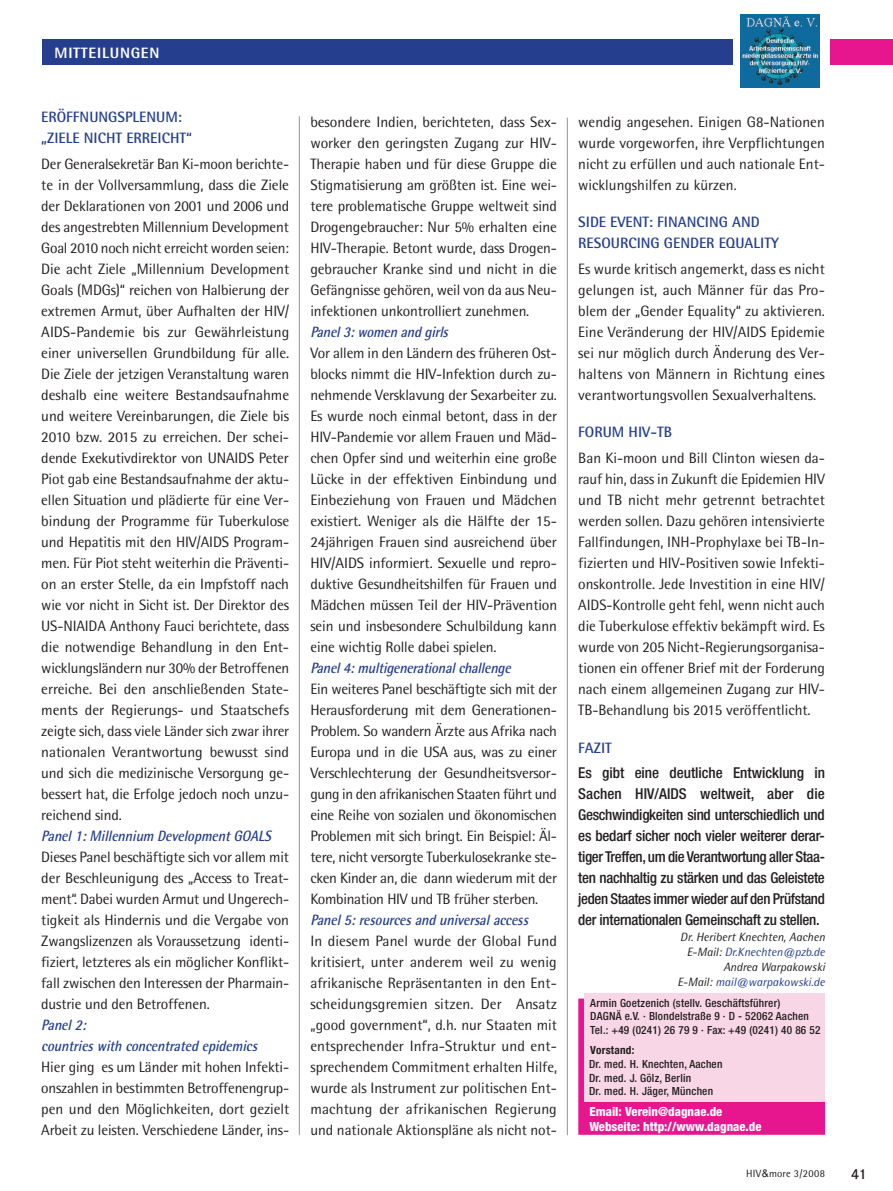
<style>
.page{position:relative;width:893px;height:1191px;background:#fff}
.page>*{position:absolute;margin:0;border:0;box-sizing:border-box;transform-origin:0 0}
.Fliesstext{font:15px/21px "Rotis Semi Sans";letter-spacing:-.01em;color:#231f20;text-align:justify}
.Fliesstext-2{font:500 condensed 15px/21px "Helvetica Neue";letter-spacing:-.02em;color:#231f20;text-align:justify}
.Fliesstext-3{font:italic 700 15px/21px "Rotis Semi Sans";letter-spacing:-.035em;color:#253f8e;scale:.9 1}
.Fliesstext-4{font:700 15px "Rotis Semi Sans";color:#253f8e}
.Rubriken{font:800 15px "Rotis Semi Sans";letter-spacing:.05em;color:#fff}
.t1{font:600 15px "Corporate S";color:#231f20}
.t2{font:800 condensed 12.6px/15px "Helvetica Neue";color:#fff}
.Quelle_Text{font:italic 12px "Rotis Semi Sans";color:#253f8e}
.Quelle_Text-2{font:italic 12px "Rotis Semi Sans";color:#231f20}
.t3{font:500 condensed 11.25px/13.5px "Helvetica Neue";letter-spacing:.02em;color:#231f20}
.t4{font:700 condensed 11.25px "Helvetica Neue";color:#231f20}
.t5{font:10.5px "Rotis Semi Sans";letter-spacing:.02em;color:#231f20}
.s1{color:#231f20}
.s2{font-family:"Arial"}
</style>
<div class="page">
<div style="left:579px;top:999px;width:245px;height:135px;background:#e7168f"></div>
<div style="left:578px;top:998px;width:247px;height:136px;border:2px solid #e7168f"></div>
<div style="left:831px;top:39px;width:62px;height:25px;background:#e7168f"></div>
<div style="left:43px;top:39px;width:690px;height:25px;background:#253f8e"></div>
<img style="left:741px;top:15px;width:79px;height:73px">
<div style="left:584px;top:993px;width:241px;height:109px;background:#f9d6e5"></div>
<hr style="left:299px;top:116px;width:1px;height:1019px;background:#939598">
<hr style="left:567px;top:118px;width:1px;height:1017px;background:#939598">
<p class="Rubriken" style="left:55px;top:43px;width:106px">MITTEILUNGEN</p>
<p class="Fliesstext-4" style="left:41px;top:108px;width:35px">ERÖFFNUNGS</p>
<p class="Fliesstext-4" style="left:125px;top:108px;width:25px">PLENUM</p>
<p class="Fliesstext-4" style="left:178px;top:108px;width:6px">:</p>
<p class="Fliesstext-4" style="left:41px;top:129px;width:93px">„ZIELE NICHT ERREI</p>
<p class="Fliesstext-4" style="left:162px;top:129px;width:32px">CHT“</p>
<p class="Fliesstext" style="left:41px;top:153px;width:250px">Der Generalsekretär Ban Ki-moon berichte&shy;te in der Vollversammlung, dass die Ziele der Deklarationen von 2001 und 2006 und des angestrebten Millennium Development Goal 2010 noch nicht erreicht worden seien:<br>Die acht Ziele „Millennium Development Goals (MDGs)“ reichen von Halbierung der extremen Armut, über Aufhalten der HIV/ AIDS-Pandemie bis zur Gewährleistung einer universellen Grundbildung für alle.<br>Die Ziele der jetzigen Veranstaltung waren deshalb eine weitere Bestandsaufnahme und weitere Vereinbarungen, die Ziele bis 2010 bzw. 2015 zu erreichen. Der schei&shy;dende Exekutivdirektor von UNAIDS Peter Piot gab eine Bestandsaufnahme der aktu&shy;ellen Situation und plädierte für eine Ver&shy;bindung der Programme für Tuberkulose und Hepatitis mit den HIV/AIDS Program&shy;men. Für Piot steht weiterhin die Präventi&shy;on an erster Stelle, da ein Impfstoff nach wie vor nicht in Sicht ist. Der Direktor des US-NIAIDA Anthony Fauci berichtete, dass die notwendige Behandlung in den Ent&shy;wicklungsländern nur 30% der Betroffenen erreiche. Bei den anschließenden State&shy;ments der Regierungs- und Staatschefs zeigte sich, dass viele Länder sich zwar ihrer nationalen Verantwortung bewusst sind und sich die medizinische Versorgung ge&shy;bessert hat, die Erfolge jedoch noch unzu&shy;reichend sind.</p>
<p class="Fliesstext-3" style="left:41px;top:825px;width:261px">Panel1:Millennium DevelopmentGOALS</p>
<p class="Fliesstext" style="left:41px;top:846px;width:249px">Dieses Panel beschäftigte sich vor allem mit der Beschleunigung des „Access to Treat&shy;ment“. Dabei wurden Armut und Ungerech&shy;tigkeit als Hindernis und die Vergabe von Zwangslizenzen als Voraussetzung identi&shy;fiziert, letzteres als ein möglicher Konflikt&shy;fall zwischen den Interessen der Pharmain&shy;dustrie und den Betroffenen.</p>
<p class="Fliesstext-3" style="left:41px;top:1014px;width:246px">Panel2:<br>countrieswith concentratedepidemics</p>
<p class="Fliesstext" style="left:41px;top:1056px;width:249px">Hier ging es um Länder mit hohen Infekti&shy;onszahlen in bestimmten Betroffenengrup&shy;pen und den Möglichkeiten, dort gezielt Arbeit zu leisten. Verschiedene Länder, ins-</p>
<p class="Fliesstext" style="left:310px;top:111px;width:248px">besondere Indien, berichteten, dass Sex&shy;worker den geringsten Zugang zur HIV-Therapie haben und für diese Gruppe die Stigmatisierung am größten ist. Eine wei&shy;tere problematische Gruppe weltweit sind Drogengebraucher: Nur 5% erhalten eine HIV-Therapie. Betont wurde, dass Drogen&shy;gebraucher Kranke sind und nicht in die Gefängnisse gehören, weil von da aus Neu&shy;infektionen unkontrolliert zunehmen.</p>
<p class="Fliesstext-3" style="left:310px;top:321px;width:159px">Panel3:womenandgirls</p>
<p class="Fliesstext" style="left:310px;top:342px;width:248px">Vor allem in den Ländern des früheren Ost&shy;blocks nimmt die HIV-Infektion durch zu&shy;nehmende Versklavung der Sexarbeiter zu.<br>Es wurde noch einmal betont, dass in der HIV-Pandemie vor allem Frauen und Mäd&shy;chen Opfer sind und weiterhin eine große Lücke in der effektiven Einbindung und Einbeziehung von Frauen und Mädchen existiert. Weniger als die Hälfte der 15- 24jährigen Frauen sind ausreichend über HIV/AIDS informiert. Sexuelle und repro&shy;duktive Gesundheitshilfen für Frauen und Mädchen müssen Teil der HIV-Prävention sein und insbesondere Schulbildung kann eine wichtig Rolle dabei spielen.</p>
<p class="Fliesstext-3" style="left:310px;top:657px;width:228px">Panel4:multigenerationalchallenge</p>
<p class="Fliesstext" style="left:310px;top:678px;width:248px">Ein weiteres Panel beschäftigte sich mit der Herausforderung mit dem Generationen-Problem. So wandern Ärzte aus Afrika nach Europa und in die USA aus, was zu einer Verschlechterung der Gesundheitsversor&shy;gung in den afrikanischen Staaten führt und eine Reihe von sozialen und ökonomischen Problemen mit sich bringt. Ein Beispiel: Äl&shy;tere, nicht versorgte Tuberkulosekranke ste&shy;cken Kinder an, die dann wiederum mit der Kombination HIV und TB früher sterben.</p>
<p class="Fliesstext-3" style="left:310px;top:909px;width:248px">Panel5:resourcesanduniversalaccess</p>
<p class="Fliesstext" style="left:310px;top:930px;width:248px">In diesem Panel wurde der Global Fund kritisiert, unter anderem weil zu wenig afrikanische Repräsentanten in den Ent&shy;scheidungsgremien sitzen. Der Ansatz „good government“, d.h. nur Staaten mit entsprechender Infra-Struktur und ent&shy;sprechendem Commitment erhalten Hilfe, wurde als Instrument zur politischen Ent&shy;machtung der afrikanischen Regierung und nationale Aktionspläne als nicht not-</p>
<p class="Fliesstext" style="left:578px;top:111px;width:248px">wendig angesehen. Einigen G8-Nationen wurde vorgeworfen, ihre Verpflichtungen nicht zu erfüllen und auch nationale Ent&shy;wicklungshilfen zu kürzen.</p>
<p class="Fliesstext-4" style="left:578px;top:213px;width:49px">SIDE EVENT</p>
<p class="Fliesstext-4" style="left:649px;top:213px;width:24px">: FINAN</p>
<p class="Fliesstext-4" style="left:696px;top:213px;width:17px">CING</p>
<p class="Fliesstext-4" style="left:732px;top:213px;width:10px">AND</p>
<p class="Fliesstext-4" style="left:578px;top:234px;width:67px">RESOURCING</p>
<p class="Fliesstext-4" style="left:664px;top:234px;width:19px">GENDER</p>
<p class="Fliesstext-4" style="left:719px;top:234px;width:62px">EQUALITY</p>
<p class="Fliesstext" style="left:578px;top:258px;width:248px">Es wurde kritisch angemerkt, dass es nicht gelungen ist, auch Männer für das Pro&shy;blem der „Gender Equality“ zu aktivieren.<br>Eine Veränderung der HIV/AIDS Epidemie sei nur möglich durch Änderung des Ver&shy;haltens von Männern in Richtung eines verantwortungsvollen Sexualverhaltens.</p>
<p class="Fliesstext-4" style="left:578px;top:423px;width:27px">FORUM</p>
<p class="Fliesstext-4" style="left:629px;top:423px;width:45px">HIV-TB</p>
<p class="Fliesstext" style="left:578px;top:447px;width:248px">Ban Ki-moon und Bill Clinton wiesen da&shy;rauf hin, dass in Zukunft die Epidemien HIV und TB nicht mehr getrennt betrachtet werden sollen. Dazu gehören intensivierte Fallfindungen, INH-Prophylaxe bei TB-In&shy;fizierten und HIV-Positiven sowie Infekti&shy;onskontrolle. Jede Investition in eine HIV/ AIDS-Kontrolle geht fehl, wenn nicht auch die Tuberkulose effektiv bekämpft wird. Es wurde von 205 Nicht-Regierungsorganisa&shy;tionen ein offener Brief mit der Forderung nach einem allgemeinen Zugang zur HIV-TB-Behandlung bis 2015 veröffentlicht.</p>
<p class="Fliesstext-4" style="left:578px;top:738px;width:15px">FAZIT</p>
<p class="Fliesstext-2" style="left:578px;top:762px;width:248px">Es gibt eine deutliche Entwicklung in Sachen HIV/AIDS weltweit, aber die Geschwindigkeiten sind unterschiedlich und es bedarf sicher noch vieler weiterer derar&shy;tiger Treffen, um die Verantwortung aller Staa&shy;ten nachhaltig zu stärken und das Geleistete jeden Staates immer wieder auf den Prüfstand der internationalen Gemeinschaft zu stellen.</p>
<p class="Quelle_Text-2" style="left:680px;top:930px;width:146px">Dr. Heribert Knechten, Aachen</p>
<p class="Quelle_Text" style="left:687px;top:945px;width:140px"><span class="s1">E-Mail:</span> Dr.Knechten@pzb.de</p>
<p class="Quelle_Text-2" style="left:723px;top:960px;width:103px">Andrea Warpakowski</p>
<p class="Quelle_Text" style="left:677px;top:975px;width:149px"><span class="s1">E-Mail:</span> mail@warpakowski.de</p>
<p class="t3" style="left:590px;top:996px;width:220px">Armin Goetzenich (stellv. Geschäftsführer)<br>DAGNÄ e.V. · Blondelstraße 9 · D - 52062 Aachen</p>
<p class="t3" style="left:590px;top:1023px;width:232px">Tel.: +49 (0241) 26 79 9 · Fax: +49 (0241) 40 86 52</p>
<p class="t4" style="left:590px;top:1042px;width:46px">Vorstand:</p>
<p class="t3" style="left:589px;top:1057px;width:135px">Dr. med. H. Knechten, Aachen</p>
<p class="t3" style="left:589px;top:1070px;width:104px">Dr. med. J. Gölz, Berlin</p>
<p class="t3" style="left:589px;top:1084px;width:126px">Dr. med. H. Jäger, München</p>
<p class="t2" style="left:589px;top:1103px;width:174px">Email: Verein@dagnae.de<br>Webseite: http://www.dagnae.de</p>
<p class="t5" style="left:746px;top:1167px;width:80px">HIV<span class="s2">&amp;</span>more 3/2008</p>
<p class="t1" style="left:851px;top:1165px;width:17px">41</p>
</div>
